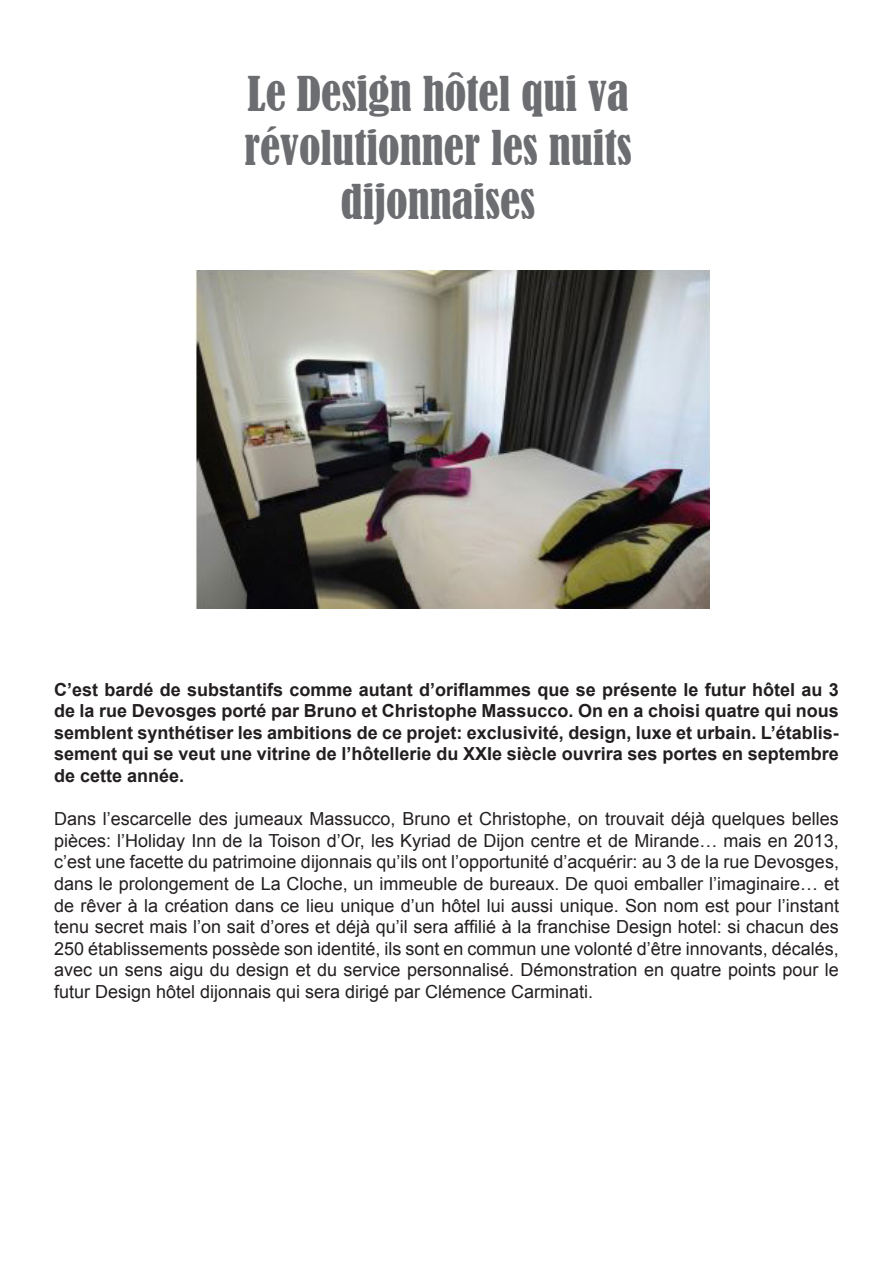
<style>
.page{position:relative;width:893px;height:1263px;background:#fff}
.page>*{position:absolute;margin:0;border:0;box-sizing:border-box;transform-origin:0 0}
.t1{font:condensed 45px "Bernard";color:#6c6d70}
.t2{font:18px/21.6px "Arial";color:#231f20;text-align:justify}
.t3{font:700 18px/21.6px "Arial";color:#231f20;text-align:justify}
</style>
<div class="page">
<img style="left:196px;top:270px;width:514px;height:339px">
<p class="t1" style="left:247px;top:67px;width:383px">Le Design hôtel qui va</p>
<p class="t1" style="left:244px;top:121px;width:389px">révolutionner les nuits</p>
<p class="t1" style="left:341px;top:175px;width:196px">dijonnaises</p>
<p class="t3" style="left:54px;top:679px;width:786px">C’est bardé de substantifs comme autant d’oriflammes que se présente le futur hôtel au 3 de la rue Devosges porté par Bruno et Christophe Massucco. On en a choisi quatre qui nous semblent synthétiser les ambitions de ce projet: exclusivité, design, luxe et urbain. L’établis&shy;sement qui se veut une vitrine de l’hôtellerie du XXIe siècle ouvrira ses portes en septembre de cette année.</p>
<p class="t2" style="left:54px;top:808px;width:786px">Dans l’escarcelle des jumeaux Massucco, Bruno et Christophe, on trouvait déjà quelques belles pièces: l’Holiday Inn de la Toison d’Or, les Kyriad de Dijon centre et de Mirande… mais en 2013, c’est une facette du patrimoine dijonnais qu’ils ont l’opportunité d’acquérir: au 3 de la rue Devosges, dans le prolongement de La Cloche, un immeuble de bureaux. De quoi emballer l’imaginaire… et de rêver à la création dans ce lieu unique d’un hôtel lui aussi unique. Son nom est pour l’instant tenu secret mais l’on sait d’ores et déjà qu’il sera affilié à la franchise Design hotel: si chacun des 250 établissements possède son identité, ils sont en commun une volonté d’être innovants, décalés, avec un sens aigu du design et du service personnalisé. Démonstration en quatre points pour le futur Design hôtel dijonnais qui sera dirigé par Clémence Carminati.</p>
</div>
